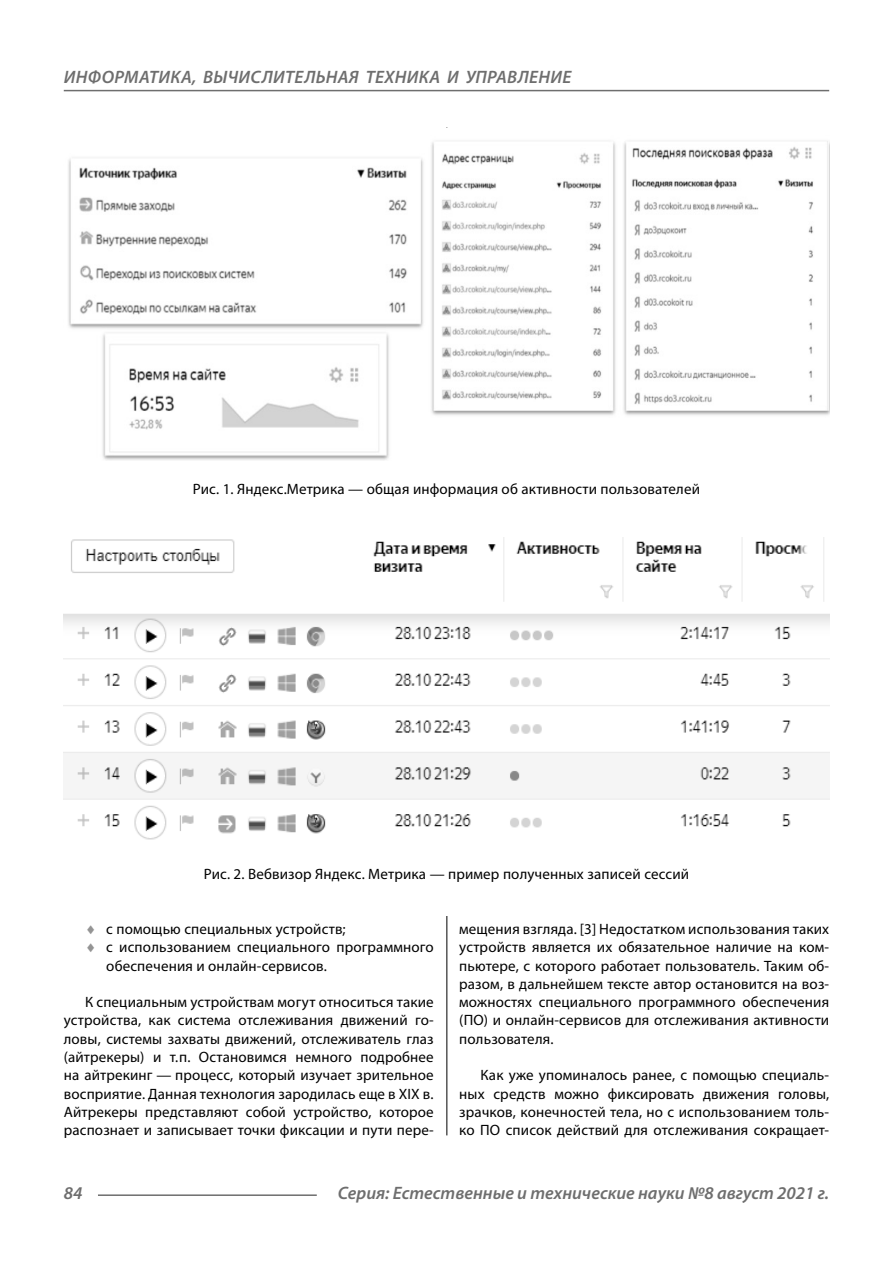
<style>
.page{position:relative;width:893px;height:1263px;background:#fff}
.page>*{position:absolute;margin:0;border:0;box-sizing:border-box;transform-origin:0 0}
.t1{font:italic 600 18px "Myriad Pro";color:#6e6e6e}
.Normal{font:15px/18.3px "Myriad Pro";letter-spacing:.01em;color:#000;text-align:justify}
.podpis{font:15px "Myriad Pro";letter-spacing:.01em;color:#000}
.s1{color:#949494}
</style>
<div class="page">
<hr style="left:446px;top:128px;width:1px;height:1007px;background:#000">
<img style="left:68px;top:136px;width:761px;height:324px">
<img style="left:64px;top:537px;width:765px;height:305px">
<hr style="left:98px;top:1194px;width:219px;height:2px;background:#6e6e6e">
<hr style="left:64px;top:90px;width:765px;height:1px;background:#6e6e6e">
<p class="t1" style="left:64px;top:66px;width:25px">Информатика</p>
<p class="t1" style="left:192px;top:66px;width:59px">, вычислител</p>
<p class="t1" style="left:316px;top:66px;width:23px">ьная</p>
<p class="t1" style="left:366px;top:66px;width:12px">техника</p>
<p class="t1" style="left:447px;top:66px;width:41px">и управление</p>
<p class="podpis" style="left:193px;top:480px;width:509px">Рис. 1. Яндекс.Метрика — общая информация об активности пользователей</p>
<p class="podpis" style="left:204px;top:864px;width:487px">Рис. 2. Вебвизор Яндекс. Метрика — пример полученных записей сессий</p>
<p class="Normal" style="left:85px;top:919px;width:262px"><span class="s1">♦</span> с помощью специальных устройств;</p>
<p class="Normal" style="left:106px;top:938px;width:329px;text-indent:-21px"><span class="s1">♦</span> с использованием специального программного обеспечения и онлайн-сервисов.</p>
<p class="Normal" style="left:64px;top:993px;width:371px;text-indent:21px">К специальным устройствам могут относиться такие устройства, как система отслеживания движений го&shy;ловы, системы захваты движений, отслеживатель глаз (айтрекеры) и т.п. Остановимся немного подробнее на айтрекинг — процесс, который изучает зрительное восприятие. Данная технология зародилась еще в XIX в.<br>Айтрекеры представляют собой устройство, которое распознает и записывает точки фиксации и пути пере-</p>
<p class="Normal" style="left:459px;top:919px;width:371px">мещения взгляда. [3] Недостатком использования таких устройств является их обязательное наличие на ком&shy;пьютере, с которого работает пользователь. Таким об&shy;разом, в дальнейшем тексте автор остановится на воз&shy;можностях специального программного обеспечения (ПО) и онлайн-сервисов для отслеживания активности пользователя.</p>
<p class="Normal" style="left:459px;top:1066px;width:371px;text-indent:21px">Как уже упоминалось ранее, с помощью специаль&shy;ных средств можно фиксировать движения головы, зрачков, конечностей тела, но с использованием толь&shy;ко ПО список действий для отслеживания сокращает-</p>
<p class="t1" style="left:64px;top:1182px;width:20px">84</p>
<p class="t1" style="left:338px;top:1182px;width:493px">Серия: Естественные и технические науки №8 август 2021 г.</p>
</div>
